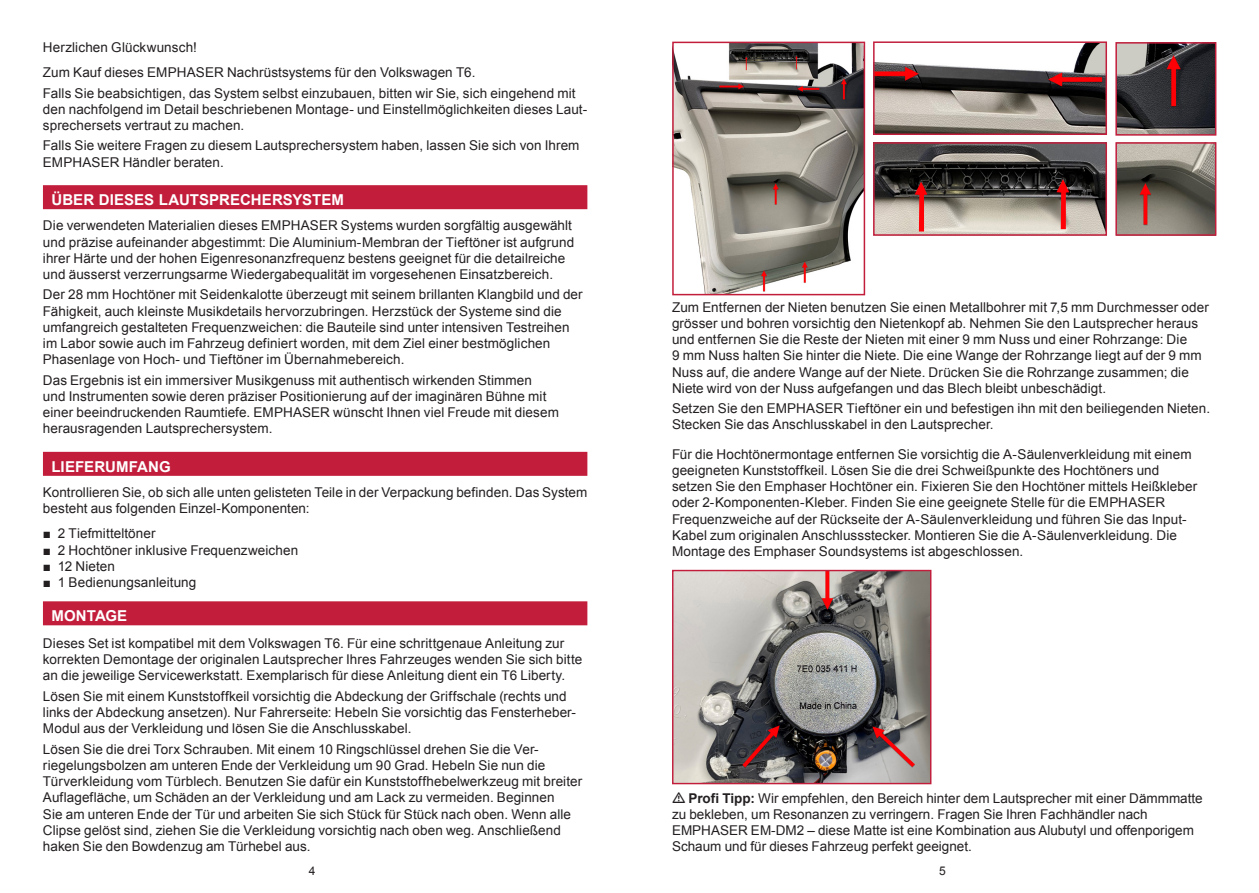
<style>
.page{position:relative;width:1259px;height:893px;background:#fff}
.page>*{position:absolute;margin:0;border:0;box-sizing:border-box;transform-origin:0 0}
.t1{font:700 15px "Arial";letter-spacing:.005em;color:#fff}
.t2{font:13.5px/16.2px "Arial";letter-spacing:.005em;color:#231f20}
.t3{font:12px "Arial";color:#231f20}
.s1{font-weight:700}
</style>
<div class="page">
<div style="left:43px;top:851px;width:544px;height:17px;border:2px solid #fff;border-radius:8px"></div>
<div style="left:43px;top:185px;width:544px;height:24px;background:#c21e3c"></div>
<div style="left:43px;top:452px;width:544px;height:24px;background:#c21e3c"></div>
<div style="left:43px;top:601px;width:544px;height:24px;background:#c21e3c"></div>
<img style="left:876px;top:44px;width:228px;height:88px">
<div style="left:873px;top:41px;width:234px;height:94px;border:2px solid #c21e3c"></div>
<img style="left:876px;top:145px;width:228px;height:88px">
<div style="left:873px;top:142px;width:234px;height:94px;border:2px solid #c21e3c"></div>
<img style="left:1118px;top:45px;width:95px;height:88px">
<div style="left:1115px;top:42px;width:101px;height:94px;border:2px solid #c21e3c"></div>
<img style="left:1118px;top:145px;width:95px;height:88px">
<div style="left:1115px;top:142px;width:101px;height:94px;border:2px solid #c21e3c"></div>
<svg style="left:1056px;top:179px;width:13px;height:50px"></svg>
<svg style="left:914px;top:182px;width:13px;height:49px"></svg>
<img style="left:675px;top:45px;width:187px;height:247px">
<div style="left:672px;top:42px;width:193px;height:253px;border:2px solid #c21e3c"></div>
<img style="left:674px;top:572px;width:255px;height:210px">
<div style="left:672px;top:570px;width:259px;height:214px;border:1px solid #c21e3c"></div>
<p class="t2" style="left:43px;top:35px;width:434px;line-height:25.2px">Herzlichen Glückwunsch!<br>Zum Kauf dieses EMPHASER Nachrüstsystems für den Volkswagen T6.</p>
<p class="t2" style="left:43px;top:85px;width:546px">Falls Sie beabsichtigen, das System selbst einzubauen, bitten wir Sie, sich eingehend mit den nachfolgend im Detail beschriebenen Montage- und Einstellmöglichkeiten dieses Laut&shy;sprechersets vertraut zu machen.</p>
<p class="t2" style="left:43px;top:138px;width:538px">Falls Sie weitere Fragen zu diesem Lautsprechersystem haben, lassen Sie sich von Ihrem<br>EMPHASER Händler beraten.</p>
<p class="t1" style="left:51px;top:190px;width:294px">ÜBER DIESES LAUTSPRECHERSYSTEM</p>
<p class="t2" style="left:43px;top:218px;width:533px">Die verwendeten Materialien dieses EMPHASER Systems wurden sorgfältig ausgewählt und präzise aufeinander abgestimmt: Die Aluminium-Membran der Tieftöner ist aufgrund ihrer Härte und der hohen Eigenresonanzfrequenz bestens geeignet für die detailreiche und äusserst verzerrungsarme Wiedergabequalität im vorgesehenen Einsatzbereich.</p>
<p class="t2" style="left:43px;top:287px;width:541px">Der 28 mm Hochtöner mit Seidenkalotte überzeugt mit seinem brillanten Klangbild und der Fähigkeit, auch kleinste Musikdetails hervorzubringen. Herzstück der Systeme sind die umfangreich gestalteten Frequenzweichen: die Bauteile sind unter intensiven Testreihen im Labor sowie auch im Fahrzeug definiert worden, mit dem Ziel einer bestmöglichen Phasenlage von Hoch- und Tieftöner im Übernahmebereich.</p>
<p class="t2" style="left:43px;top:372px;width:517px">Das Ergebnis ist ein immersiver Musikgenuss mit authentisch wirkenden Stimmen<br>und Instrumenten sowie deren präziser Positionierung auf der imaginären Bühne mit einer beeindruckenden Raumtiefe. EMPHASER wünscht Ihnen viel Freude mit diesem herausragenden Lautsprechersystem.</p>
<p class="t1" style="left:51px;top:457px;width:121px">LIEFERUMFANG</p>
<p class="t2" style="left:43px;top:484px;width:546px">Kontrollieren Sie, ob sich alle unten gelisteten Teile in der Verpackung befinden. Das System besteht aus folgenden Einzel-Komponenten:</p>
<p class="t2" style="left:43px;top:526px;width:114px">■ 2 Tiefmitteltöner</p>
<p class="t2" style="left:43px;top:542px;width:257px">■ 2 Hochtöner inklusive Frequenzweichen</p>
<p class="t2" style="left:43px;top:558px;width:74px">■ 12 Nieten</p>
<p class="t2" style="left:43px;top:574px;width:155px">■ 1 Bedienungsanleitung</p>
<p class="t1" style="left:51px;top:606px;width:77px">MONTAGE</p>
<p class="t2" style="left:43px;top:635px;width:541px">Dieses Set ist kompatibel mit dem Volkswagen T6. Für eine schrittgenaue Anleitung zur korrekten Demontage der originalen Lautsprecher Ihres Fahrzeuges wenden Sie sich bitte an die jeweilige Servicewerkstatt. Exemplarisch für diese Anleitung dient ein T6 Liberty.</p>
<p class="t2" style="left:43px;top:688px;width:534px">Lösen Sie mit einem Kunststoffkeil vorsichtig die Abdeckung der Griffschale (rechts und links der Abdeckung ansetzen). Nur Fahrerseite: Hebeln Sie vorsichtig das Fensterheber-<br>Modul aus der Verkleidung und lösen Sie die Anschlusskabel.</p>
<p class="t2" style="left:43px;top:741px;width:541px">Lösen Sie die drei Torx Schrauben. Mit einem 10 Ringschlüssel drehen Sie die Ver&shy;riegelungsbolzen am unteren Ende der Verkleidung um 90 Grad. Hebeln Sie nun die Türverkleidung vom Türblech. Benutzen Sie dafür ein Kunststoffhebelwerkzeug mit breiter Auflagefläche, um Schäden an der Verkleidung und am Lack zu vermeiden. Beginnen<br>Sie am unteren Ende der Tür und arbeiten Sie sich Stück für Stück nach oben. Wenn alle Clipse gelöst sind, ziehen Sie die Verkleidung vorsichtig nach oben weg. Anschließend haken Sie den Bowdenzug am Türhebel aus.</p>
<p class="t2" style="left:672px;top:299px;width:538px">Zum Entfernen der Nieten benutzen Sie einen Metallbohrer mit 7,5 mm Durchmesser oder grösser und bohren vorsichtig den Nietenkopf ab. Nehmen Sie den Lautsprecher heraus und entfernen Sie die Reste der Nieten mit einer 9 mm Nuss und einer Rohrzange: Die<br>9 mm Nuss halten Sie hinter die Niete. Die eine Wange der Rohrzange liegt auf der 9 mm Nuss auf, die andere Wange auf der Niete. Drücken Sie die Rohrzange zusammen; die Niete wird von der Nuss aufgefangen und das Blech bleibt unbeschädigt.</p>
<p class="t2" style="left:672px;top:400px;width:539px">Setzen Sie den EMPHASER Tieftöner ein und befestigen ihn mit den beiliegenden Nieten.<br>Stecken Sie das Anschlusskabel in den Lautsprecher.</p>
<p class="t2" style="left:672px;top:446px;width:527px">Für die Hochtönermontage entfernen Sie vorsichtig die A-Säulenverkleidung mit einem geeigneten Kunststoffkeil. Lösen Sie die drei Schweißpunkte des Hochtöners und setzen Sie den Emphaser Hochtöner ein. Fixieren Sie den Hochtöner mittels Heißkleber oder 2-Komponenten-Kleber. Finden Sie eine geeignete Stelle für die EMPHASER Frequenzweiche auf der Rückseite der A-Säulenverkleidung und führen Sie das Input-Kabel zum originalen Anschlussstecker. Montieren Sie die A-Säulenverkleidung. Die Montage des Emphaser Soundsystems ist abgeschlossen.</p>
<p class="t2" style="left:672px;top:790px;width:532px">• <span class="s1">Profi Tipp:</span> Wir empfehlen, den Bereich hinter dem Lautsprecher mit einer Dämmmatte zu bekleben, um Resonanzen zu verringern. Fragen Sie Ihren Fachhändler nach EMPHASER EM-DM2 – diese Matte ist eine Kombination aus Alubutyl und offenporigem Schaum und für dieses Fahrzeug perfekt geeignet.</p>
<p class="t3" style="left:309px;top:863px;width:8px">4</p>
<p class="t3" style="left:939px;top:863px;width:8px">5</p>
</div>
